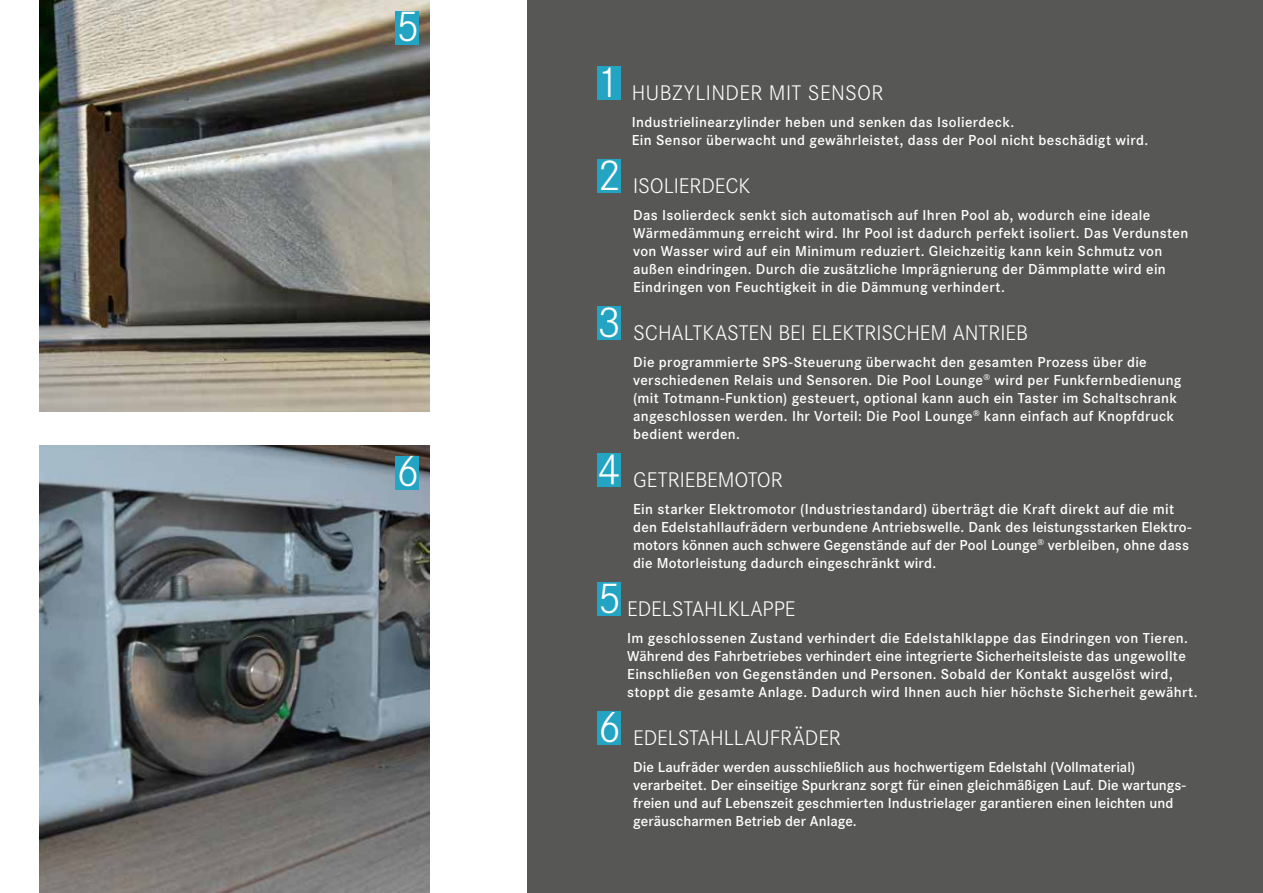
<style>
.page{position:relative;width:1263px;height:893px;background:#fff}
.page>*{position:absolute;margin:0;border:0;box-sizing:border-box;transform-origin:0 0}
.t1{font:300 45px "Corporate S";color:#fff}
.t2{font:300 22.05px "Corporate S";color:#fff}
.t3{font:300 22.05px "Corporate S";letter-spacing:.02em;color:#fff}
.t4{font:600 15px/18px "Corporate S";letter-spacing:.02em;color:#fff}
</style>
<div class="page">
<div style="left:528px;top:0;width:735px;height:893px;background:#575756"></div>
<img style="left:39px;top:445px;width:391px;height:448px">
<div style="left:396px;top:456px;width:23px;height:34px;background:#23a4c3"></div>
<img style="left:39px;top:0;width:391px;height:411px">
<div style="left:396px;top:11px;width:23px;height:33px;background:#23a4c3"></div>
<div style="left:597px;top:66px;width:24px;height:34px;background:#23a4c3"></div>
<div style="left:597px;top:159px;width:24px;height:34px;background:#23a4c3"></div>
<div style="left:597px;top:306px;width:24px;height:34px;background:#23a4c3"></div>
<div style="left:597px;top:453px;width:24px;height:34px;background:#23a4c3"></div>
<div style="left:597px;top:582px;width:24px;height:34px;background:#23a4c3"></div>
<div style="left:597px;top:711px;width:24px;height:34px;background:#23a4c3"></div>
<h1 class="t1" style="left:396px;top:-3px;width:25px">5</h1>
<h1 class="t1" style="left:396px;top:442px;width:25px">6</h1>
<h2 class="t3" style="left:597px;top:79px;width:288px"><sup>1</sup> HUBZYLINDER MIT SENSOR</h2>
<p class="t4" style="left:632px;top:113px;width:518px">Industrielinearzylinder heben und senken das Isolierdeck.<br>Ein Sensor überwacht und gewährleistet, dass der Pool nicht beschädigt wird.</p>
<h2 class="t2" style="left:597px;top:172px;width:154px"><sup>2</sup> ISOLIERDECK</h2>
<p class="t4" style="left:633px;top:206px;width:557px">Das Isolierdeck senkt sich automatisch auf Ihren Pool ab, wodurch eine ideale Wärmedämmung erreicht wird. Ihr Pool ist dadurch perfekt isoliert. Das Verdunsten von Wasser wird auf ein Minimum reduziert. Gleichzeitig kann kein Schmutz von außen eindringen. Durch die zusätzliche Imprägnierung der Dämmplatte wird ein Eindringen von Feuchtigkeit in die Dämmung verhindert.</p>
<h2 class="t2" style="left:597px;top:319px;width:432px"><sup>3</sup> SCHALTKASTEN BEI ELEKTRISCHEM ANTRIEB</h2>
<p class="t4" style="left:633px;top:353px;width:550px">Die programmierte SPS-Steuerung überwacht den gesamten Prozess über die verschiedenen Relais und Sensoren. Die Pool Lounge<sup>®</sup> wird per Funkfernbedienung (mit Totmann-Funktion) gesteuert, optional kann auch ein Taster im Schaltschrank angeschlossen werden. Ihr Vorteil: Die Pool Lounge<sup>®</sup> kann einfach auf Knopfdruck bedient werden.</p>
<h2 class="t2" style="left:597px;top:466px;width:187px"><sup>4</sup> GETRIEBEMOTOR</h2>
<p class="t4" style="left:633px;top:500px;width:560px">Ein starker Elektromotor (Industriestandard) überträgt die Kraft direkt auf die mit den Edelstahllaufrädern verbundene Antriebswelle. Dank des leistungsstarken Elektro&shy;motors können auch schwere Gegenstände auf der Pool Lounge<sup>®</sup> verbleiben, ohne dass die Motorleistung dadurch eingeschränkt wird.</p>
<h2 class="t2" style="left:597px;top:595px;width:200px"><sup>5</sup> EDELSTAHLKLAPPE</h2>
<p class="t4" style="left:627px;top:629px;width:572px">Im geschlossenen Zustand verhindert die Edelstahlklappe das Eindringen von Tieren.<br>Während des Fahrbetriebes verhindert eine integrierte Sicherheitsleiste das ungewollte Einschließen von Gegenständen und Personen. Sobald der Kontakt ausgelöst wird, stoppt die gesamte Anlage. Dadurch wird Ihnen auch hier höchste Sicherheit gewährt.</p>
<h2 class="t2" style="left:597px;top:724px;width:245px"><sup>6</sup> EDELSTAHLLAUFRÄDER</h2>
<p class="t4" style="left:633px;top:758px;width:554px">Die Laufräder werden ausschließlich aus hochwertigem Edelstahl (Vollmaterial) verarbeitet. Der einseitige Spurkranz sorgt für einen gleichmäßigen Lauf. Die wartungs&shy;freien und auf Lebenszeit geschmierten Industrielager garantieren einen leichten und geräuscharmen Betrieb der Anlage.</p>
</div>
